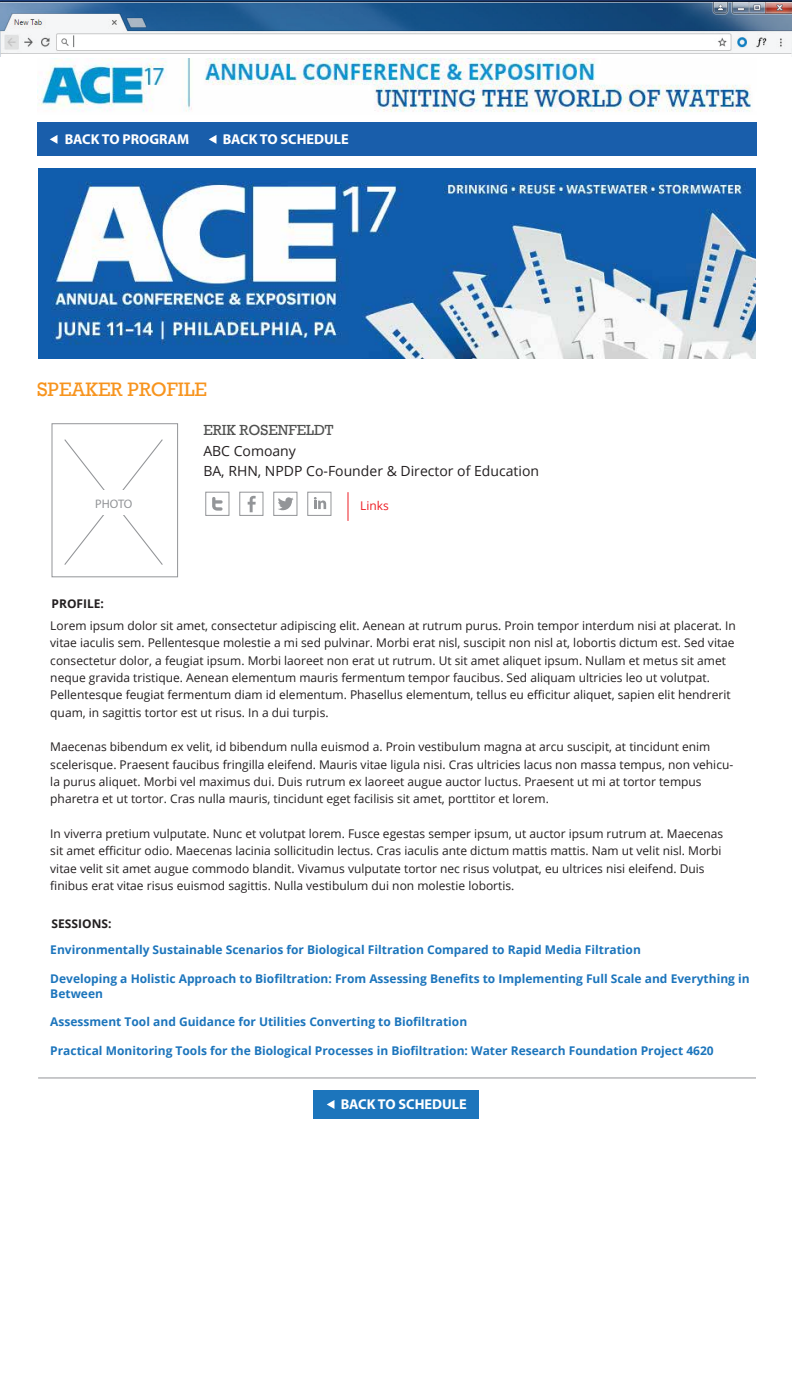
<style>
.page{position:relative;width:792px;height:1385px;background:#fff}
.page>*{position:absolute;margin:0;border:0;box-sizing:border-box;transform-origin:0 0}
.t1{font:20px "Rockwell";color:#f7941e}
.t2{font:15px "Rockwell";color:#505150}
.t3{font:700 14.3px "Myriad Pro";color:#fff}
.t4{font:14px/20.5px "Open Sans";color:#231f20}
.t5{font:12.4px "Myriad Pro";letter-spacing:-.01em;color:#939598}
.t6{font:12px/17.3px "Open Sans";color:#231f20}
.t7{font:700 12px/14.4px "Open Sans";color:#1c75bc}
.t8{font:700 12px "Open Sans";color:#231f20}
.t9{font:12px "Open Sans";color:#ed1d24}
</style>
<div class="page">
<img style="left:0;top:0;width:792px;height:56px">
<div style="left:37px;top:122px;width:719px;height:33px;background:#195eab"></div>
<svg style="left:50px;top:135px;width:7px;height:9px"></svg>
<img style="left:37px;top:59px;width:714px;height:53px">
<img style="left:38px;top:168px;width:717px;height:190px">
<div style="left:314px;top:1090px;width:165px;height:28px;background:#1c75bc"></div>
<svg style="left:327px;top:1100px;width:7px;height:9px"></svg>
<hr style="left:38px;top:1078px;width:718px;height:1px;background:#939598">
<svg style="left:209px;top:135px;width:7px;height:9px"></svg>
<div style="left:52px;top:423px;width:126px;height:154px;background:#fff;border:1px solid #939598"></div>
<svg style="left:212px;top:497px;width:11px;height:14px"></svg>
<svg style="left:248px;top:496px;width:8px;height:16px"></svg>
<svg style="left:278px;top:497px;width:16px;height:13px"></svg>
<svg style="left:314px;top:497px;width:12px;height:12px"></svg>
<svg style="left:64px;top:439px;width:99px;height:126px"></svg>
<div style="left:87px;top:490px;width:54px;height:25px;background:#fff"></div>
<svg style="left:348px;top:492px;width:1px;height:29px"></svg>
<div style="left:308px;top:492px;width:23px;height:24px;border:1px solid #939598"></div>
<div style="left:274px;top:492px;width:23px;height:24px;border:1px solid #939598"></div>
<div style="left:240px;top:492px;width:23px;height:24px;border:1px solid #939598"></div>
<div style="left:206px;top:492px;width:23px;height:24px;border:1px solid #939598"></div>
<p class="t3" style="left:65px;top:130px;width:126px">BACK TO PROGRAM</p>
<p class="t3" style="left:223px;top:130px;width:128px">BACK TO SCHEDULE</p>
<h1 class="t1" style="left:37px;top:377px;width:172px">SPEAKER PROFILE</h1>
<p class="t5" style="left:95px;top:496px;width:39px">PHOTO</p>
<p class="t8" style="left:52px;top:595px;width:54px">PROFILE:</p>
<p class="t2" style="left:203px;top:422px;width:132px">ERIK ROSENFELDT</p>
<p class="t4" style="left:203px;top:440px;width:337px">ABC Comoany<br>BA, RHN, NPDP Co-Founder &amp; Director of Education</p>
<p class="t9" style="left:360px;top:497px;width:30px">Links</p>
<p class="t6" style="left:50px;top:617px;width:687px">Lorem ipsum dolor sit amet, consectetur adipiscing elit. Aenean at rutrum purus. Proin tempor interdum nisi at placerat. In vitae iaculis sem. Pellentesque molestie a mi sed pulvinar. Morbi erat nisl, suscipit non nisl at, lobortis dictum est. Sed vitae consectetur dolor, a feugiat ipsum. Morbi laoreet non erat ut rutrum. Ut sit amet aliquet ipsum. Nullam et metus sit amet neque gravida tristique. Aenean elementum mauris fermentum tempor faucibus. Sed aliquam ultricies leo ut volutpat.<br>Pellentesque feugiat fermentum diam id elementum. Phasellus elementum, tellus eu efficitur aliquet, sapien elit hendrerit quam, in sagittis tortor est ut risus. In a dui turpis.</p>
<p class="t6" style="left:50px;top:738px;width:684px">Maecenas bibendum ex velit, id bibendum nulla euismod a. Proin vestibulum magna at arcu suscipit, at tincidunt enim scelerisque. Praesent faucibus fringilla eleifend. Mauris vitae ligula nisi. Cras ultricies lacus non massa tempus, non vehicu&shy;la purus aliquet. Morbi vel maximus dui. Duis rutrum ex laoreet augue auctor luctus. Praesent ut mi at tortor tempus pharetra et ut tortor. Cras nulla mauris, tincidunt eget facilisis sit amet, porttitor et lorem.</p>
<p class="t6" style="left:50px;top:825px;width:675px">In viverra pretium vulputate. Nunc et volutpat lorem. Fusce egestas semper ipsum, ut auctor ipsum rutrum at. Maecenas sit amet efficitur odio. Maecenas lacinia sollicitudin lectus. Cras iaculis ante dictum mattis mattis. Nam ut velit nisl. Morbi vitae velit sit amet augue commodo blandit. Vivamus vulputate tortor nec risus volutpat, eu ultrices nisi eleifend. Duis finibus erat vitae risus euismod sagittis. Nulla vestibulum dui non molestie lobortis.</p>
<p class="t8" style="left:52px;top:915px;width:61px">SESSIONS:</p>
<p class="t7" style="left:50px;top:943px;width:592px">Environmentally Sustainable Scenarios for Biological Filtration Compared to Rapid Media Filtration</p>
<p class="t7" style="left:50px;top:971px;width:701px">Developing a Holistic Approach to Biofiltration: From Assessing Benefits to Implementing Full Scale and Everything in<br>Between</p>
<p class="t7" style="left:50px;top:1015px;width:418px">Assessment Tool and Guidance for Utilities Converting to Biofiltration</p>
<p class="t7" style="left:50px;top:1043px;width:665px">Practical Monitoring Tools for the Biological Processes in Biofiltration: Water Research Foundation Project 4620</p>
<p class="t3" style="left:341px;top:1095px;width:128px">BACK TO SCHEDULE</p>
</div>
